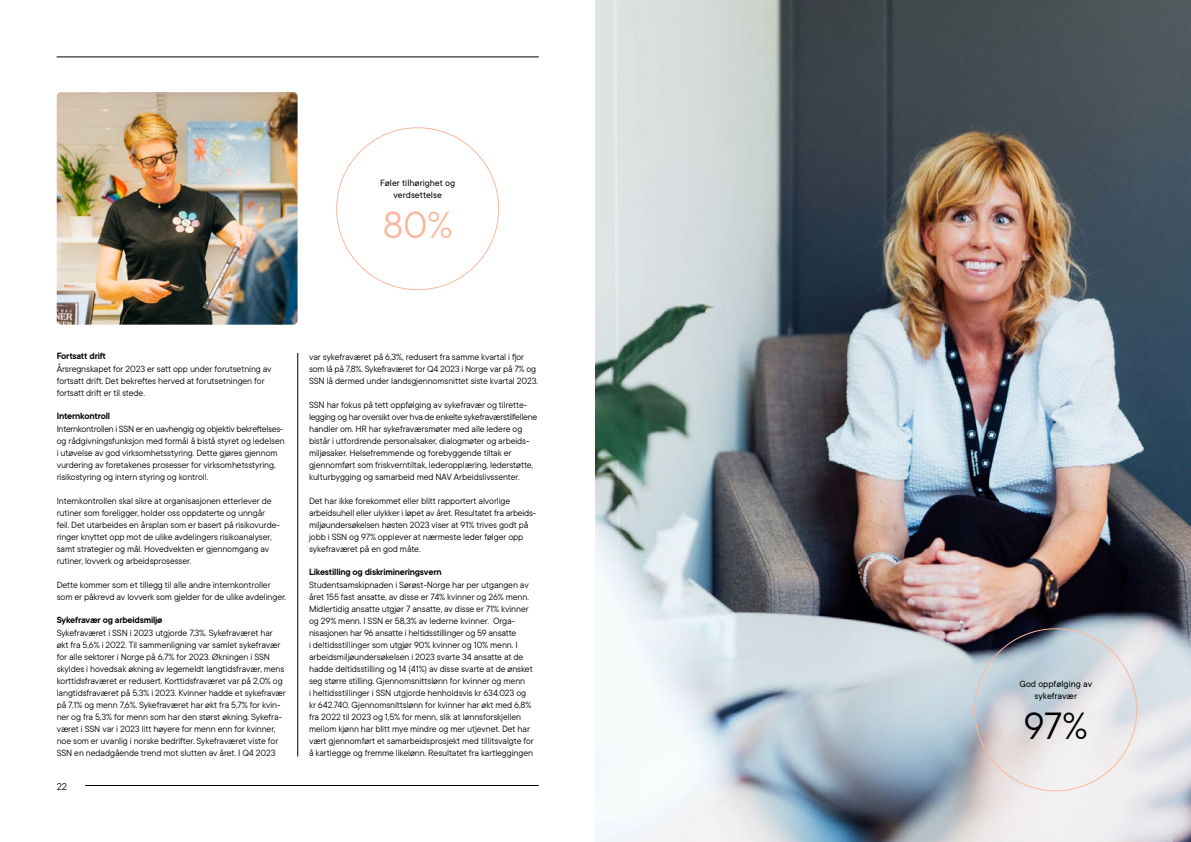
<style>
.page{position:relative;width:1191px;height:842px;background:#fff}
.page>*{position:absolute;margin:0;border:0;box-sizing:border-box;transform-origin:0 0}
.t1{font:42px "TT Commons";color:#fab89e}
.t2{font:42px "TT Commons";color:#000}
.t3{font:11px "TT Commons";color:#000}
.t4{font:10px/12px "TT Commons";letter-spacing:-.01em;color:#000}
.t5{font:600 10px "TT Commons";letter-spacing:-.02em;color:#000}
.t6{font:10px/12px "TT Commons";color:#000;text-align:center}
</style>
<div class="page">
<hr style="left:85px;top:785px;width:454px;height:1px;background:#000">
<hr style="left:57px;top:57px;width:482px;height:1px;background:#000">
<hr style="left:297px;top:353px;width:1px;height:403px;background:#000">
<img style="left:595px;top:0;width:596px;height:842px">
<img style="left:57px;top:92px;width:240px;height:233px">
<p class="t6" style="left:380px;top:176px;width:76px">Føler tilhørighet og verdsettelse</p>
<h1 class="t1" style="left:383px;top:198px;width:71px">80%</h1>
<p class="t5" style="left:57px;top:350px;width:51px">Fortsatt drift</p>
<p class="t4" style="left:57px;top:363px;width:216px">Årsregnskapet for 2023 er satt opp under forutsetning av fortsatt drift. Det bekreftes herved at forutsetningen for fortsatt drift er til stede.</p>
<p class="t5" style="left:57px;top:410px;width:55px">Internkontroll</p>
<p class="t4" style="left:57px;top:423px;width:229px">Internkontrollen i SSN er en uavhengig og objektiv bekreftelses&shy;og rådgivningsfunksjon med formål å bistå styret og ledelsen i utøvelse av god virksomhetsstyring. Dette gjøres gjennom vurdering av foretakenes prosesser for virksomhetsstyring, risikostyring og intern styring og kontroll.</p>
<p class="t4" style="left:57px;top:495px;width:225px">Internkontrollen skal sikre at organisasjonen etterlever de rutiner som foreligger, holder oss oppdaterte og unngår feil. Det utarbeides en årsplan som er basert på risikovurde&shy;ringer knyttet opp mot de ulike avdelingers risikoanalyser, samt strategier og mål. Hovedvekten er gjennomgang av rutiner, lovverk og arbeidsprosesser.</p>
<p class="t4" style="left:57px;top:579px;width:231px">Dette kommer som et tillegg til alle andre internkontroller som er påkrevd av lovverk som gjelder for de ulike avdelinger.</p>
<p class="t5" style="left:57px;top:614px;width:107px">Sykefravær og arbeidsmiljø</p>
<p class="t4" style="left:57px;top:627px;width:231px">Sykefraværet i SSN i 2023 utgjorde 7,3%. Sykefraværet har økt fra 5,6% i 2022. Til sammenligning var samlet sykefravær for alle sektorer i Norge på 6,7% for 2023. Økningen i SSN skyldes i hovedsak økning av legemeldt langtidsfravær, mens korttidsfraværet er redusert. Korttidsfraværet var på 2,0% og langtidsfraværet på 5,3% i 2023. Kvinner hadde et sykefravær på 7,1% og menn 7,6%. Sykefraværet har økt fra 5,7% for kvin&shy;ner og fra 5,3% for menn som har den størst økning. Sykefra&shy;været i SSN var i 2023 litt høyere for menn enn for kvinner, noe som er uvanlig i norske bedrifter. Sykefraværet viste for SSN en nedadgående trend mot slutten av året. I Q4 2023</p>
<p class="t3" style="left:57px;top:779px;width:12px">22</p>
<p class="t4" style="left:309px;top:351px;width:230px">var sykefraværet på 6,3%, redusert fra samme kvartal i fjor som lå på 7,8%. Sykefraværet for Q4 2023 i Norge var på 7% og<br>SSN lå dermed under landsgjennomsnittet siste kvartal 2023.</p>
<p class="t4" style="left:309px;top:399px;width:229px">SSN har fokus på tett oppfølging av sykefravær og tilrette&shy;legging og har oversikt over hva de enkelte sykefraværstilfellene handler om. HR har sykefraværsmøter med alle ledere og bistår i utfordrende personalsaker, dialogmøter og arbeids&shy;miljøsaker. Helsefremmende og forebyggende tiltak er gjennomført som friskverntiltak, lederopplæring, lederstøtte, kulturbygging og samarbeid med NAV Arbeidslivssenter.</p>
<p class="t4" style="left:309px;top:495px;width:229px">Det har ikke forekommet eller blitt rapportert alvorlige arbeidsuhell eller ulykker i løpet av året. Resultatet fra arbeids&shy;miljøundersøkelsen høsten 2023 viser at 91% trives godt på jobb i SSN og 97% opplever at nærmeste leder følger opp sykefraværet på en god måte.</p>
<p class="t5" style="left:309px;top:566px;width:134px">Likestilling og diskrimineringsvern</p>
<p class="t4" style="left:309px;top:579px;width:226px">Studentsamskipnaden i Sørøst-Norge har per utgangen av året 155 fast ansatte, av disse er 74% kvinner og 26% menn.<br>Midlertidig ansatte utgjør 7 ansatte, av disse er 71% kvinner og 29% menn. I SSN er 58,3% av lederne kvinner. Orga&shy;nisasjonen har 96 ansatte i heltidsstillinger og 59 ansatte<br>i deltidsstillinger som utgjør 90% kvinner og 10% menn. I arbeidsmiljøundersøkelsen i 2023 svarte 34 ansatte at de hadde deltidsstilling og 14 (41%) av disse svarte at de ønsket seg større stilling. Gjennomsnittslønn for kvinner og menn<br>i heltidsstillinger i SSN utgjorde henholdsvis kr 634.023 og kr 642.740. Gjennomsnittslønn for kvinner har økt med 6,8% fra 2022 til 2023 og 1,5% for menn, slik at lønnsforskjellen mellom kjønn har blitt mye mindre og mer utjevnet. Det har vært gjennomført et samarbeidsprosjekt med tillitsvalgte for å kartlegge og fremme likelønn. Resultatet fra kartleggingen</p>
<p class="t6" style="left:1019px;top:677px;width:74px">God oppfølging av sykefravær</p>
<h1 class="t2" style="left:1024px;top:699px;width:65px">97%</h1>
</div>
